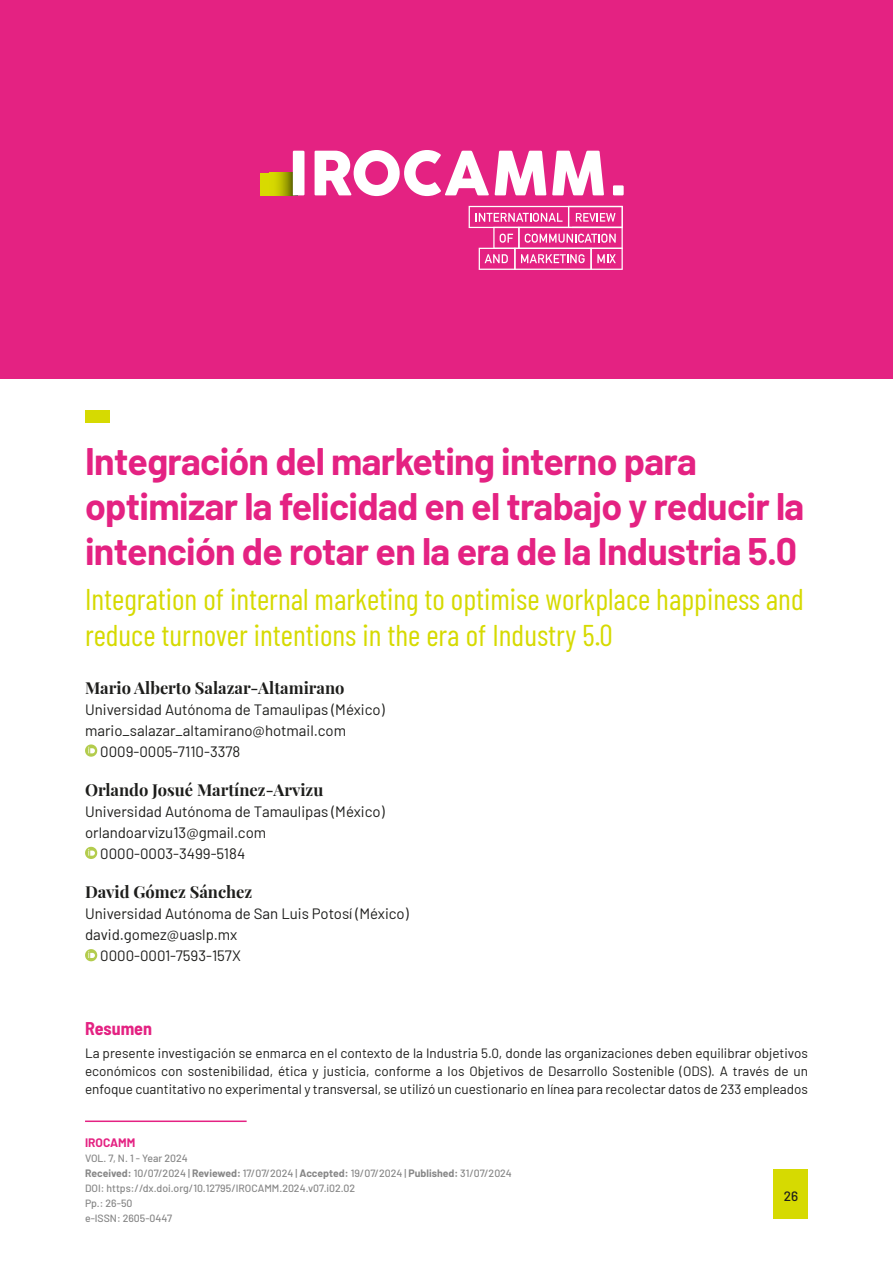
<style>
.page{position:relative;width:893px;height:1263px;background:#fff}
.page>*{position:absolute;margin:0;border:0;box-sizing:border-box;transform-origin:0 0}
.t1{font:700 37.5px/45px "Barlow";letter-spacing:-.015em;color:#e42282}
.t2{font:30px/36px "Barlow Condensed";color:#d6da01}
.t3{font:700 semi-condensed 18px "Barlow";color:#e42282}
.t4{font:700 16.5px "Playfair Display";color:#1d1d1b}
.t5{font:15px "Barlow";color:#1d1d1b}
.t6{font:13.5px/18px "Barlow";color:#1d1d1b;text-align:justify}
.t7{font:500 13.5px "Barlow";color:#1d1d1b}
.t8{font:700 12px "Barlow";color:#e42282}
.t9{font:500 10.5px/15px "Barlow";color:#878787}
.s1{font-weight:700}
</style>
<div class="page">
<div style="left:85px;top:411px;width:24px;height:12px;background:#d6da01"></div>
<div style="left:0;top:0;width:893px;height:378px;background:#e42282"></div>
<svg style="left:260px;top:173px;width:33px;height:22px"></svg>
<svg style="left:315px;top:150px;width:174px;height:46px"></svg>
<svg style="left:495px;top:151px;width:51px;height:44px"></svg>
<svg style="left:552px;top:151px;width:52px;height:44px"></svg>
<svg style="left:613px;top:185px;width:11px;height:10px"></svg>
<svg style="left:293px;top:151px;width:11px;height:44px"></svg>
<svg style="left:469px;top:206px;width:154px;height:64px"></svg>
<hr style="left:85px;top:1120px;width:162px;height:2px;background:#e42282">
<div style="left:774px;top:1169px;width:34px;height:50px;background:#d6da01"></div>
<svg style="left:85px;top:744px;width:12px;height:13px"></svg>
<svg style="left:85px;top:847px;width:12px;height:12px"></svg>
<svg style="left:85px;top:949px;width:12px;height:12px"></svg>
<h1 class="t1" style="left:85px;top:436px;width:721px">Integración del marketing interno para optimizar la felicidad en el trabajo y reducir la intención de rotar en la era de la Industria 5.0</h1>
<h2 class="t2" style="left:85px;top:579px;width:720px">Integration of internal marketing to optimise workplace happiness and reduce turnover intentions in the era of Industry 5.0</h2>
<p class="t4" style="left:85px;top:674px;width:261px">Mario Alberto Salazar-Altamirano</p>
<p class="t5" style="left:85px;top:698px;width:301px">Universidad Autónoma de Tamaulipas (México)</p>
<p class="t5" style="left:85px;top:719px;width:263px">mario_salazar_altamirano@hotmail.com</p>
<p class="t5" style="left:100px;top:740px;width:142px">0009-0005-7110-3378</p>
<p class="t4" style="left:85px;top:777px;width:240px">Orlando Josué Martínez-Arvizu</p>
<p class="t5" style="left:85px;top:801px;width:301px">Universidad Autónoma de Tamaulipas (México)</p>
<p class="t5" style="left:85px;top:822px;width:183px">orlandoarvizu13@gmail.com</p>
<p class="t5" style="left:100px;top:843px;width:147px">0000-0003-3499-5184</p>
<p class="t4" style="left:85px;top:879px;width:169px">David Gómez Sánchez</p>
<p class="t5" style="left:85px;top:903px;width:325px">Universidad Autónoma de San Luis Potosí (México)</p>
<p class="t5" style="left:85px;top:924px;width:154px">david.gomez@uaslp.mx</p>
<p class="t5" style="left:100px;top:945px;width:142px">0000-0001-7593-157X</p>
<h3 class="t3" style="left:85px;top:1016px;width:69px">Resumen</h3>
<p class="t6" style="left:85px;top:1043px;width:724px">La presente investigación se enmarca en el contexto de la Industria 5.0, donde las organizaciones deben equilibrar objetivos económicos con sostenibilidad, ética y justicia, conforme a los Objetivos de Desarrollo Sostenible (ODS). A través de un enfoque cuantitativo no experimental y transversal, se utilizó un cuestionario en línea para recolectar datos de 233 empleados</p>
<p class="t8" style="left:85px;top:1134px;width:52px">IROCAMM</p>
<p class="t9" style="left:85px;top:1150px;width:428px">VOL. 7, N. 1 - Year 2024<br><span class="s1">Received:</span> 10/07/2024 | <span class="s1">Reviewed:</span> 17/07/2024 | <span class="s1">Accepted:</span> 19/07/2024 | <span class="s1">Published:</span> 31/07/2024<br>DOI: https://dx.doi.org/10.12795/IROCAMM.2024.v07.i02.02<br>Pp.: 26-50<br>e-ISSN: 2605-0447</p>
<p class="t7" style="left:784px;top:1186px;width:16px">26</p>
</div>
